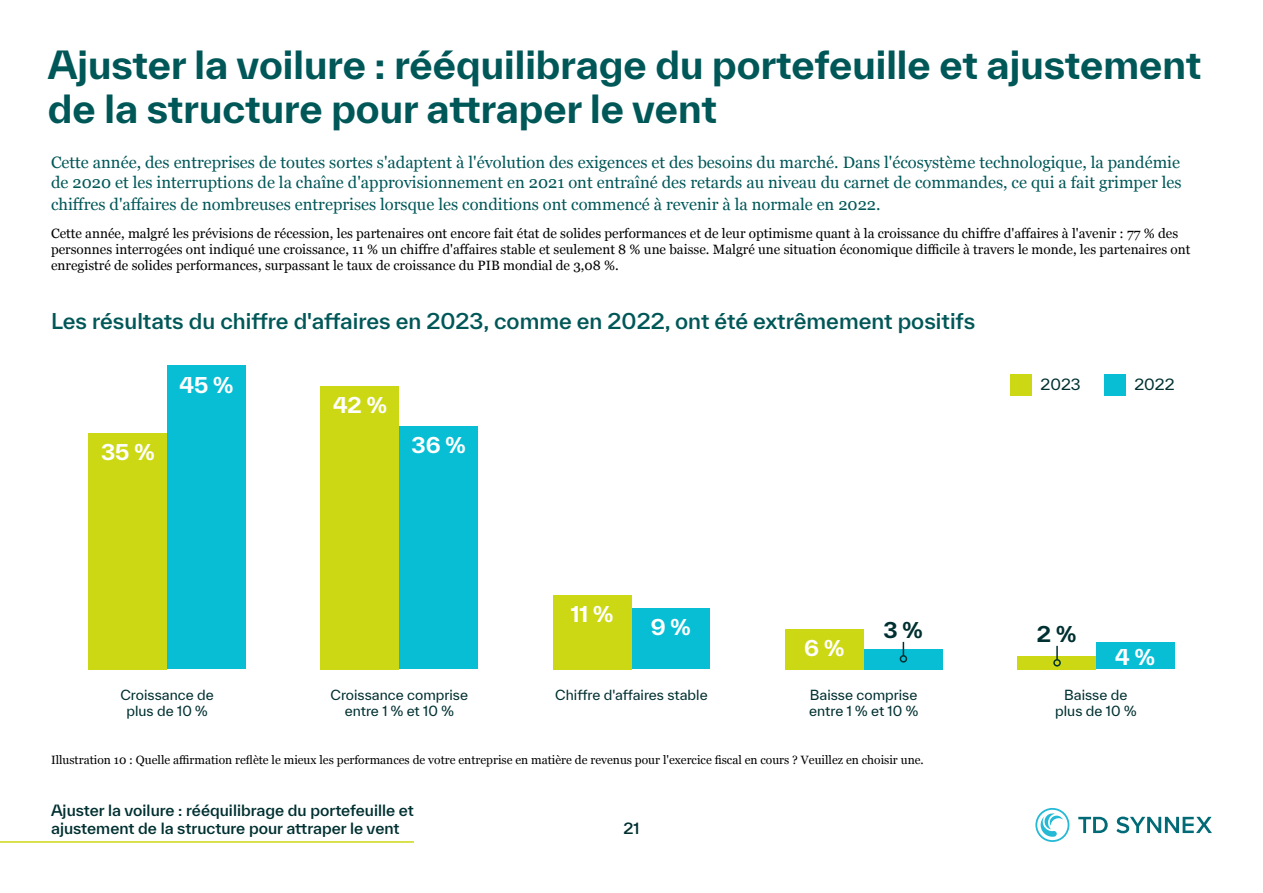
<style>
.page{position:relative;width:1263px;height:893px;background:#fff}
.page>*{position:absolute;margin:0;border:0;box-sizing:border-box;transform-origin:0 0}
.t1{font:700 37.5px/43.5px "TWK Everett";color:#005758}
.t2{font:500 21px "TWK Everett";color:#005758}
.t3{font:700 21px "TWK Everett";color:#fff}
.t4{font:700 21px "TWK Everett";color:#003031}
.t5{font:16.5px/19.8px "Georgia";color:#005758}
.t6{font:500 15px/18px "TWK Everett";color:#003031}
.t7{font:15px "TWK Everett";color:#003031}
.t8{font:13.5px/16.2px "Georgia";color:#000}
.t9{font:13.5px/16.2px "TWK Everett";color:#003031;text-align:center}
.t10{font:12px "Georgia";color:#000}
</style>
<div class="page">
<svg style="left:1035px;top:808px;width:34px;height:34px"></svg>
<svg style="left:1078px;top:817px;width:30px;height:16px"></svg>
<svg style="left:1116px;top:817px;width:96px;height:16px"></svg>
<div style="left:167px;top:366px;width:79px;height:303px;background:#08bed5"></div>
<div style="left:88px;top:433px;width:79px;height:236px;background:#ccd814"></div>
<div style="left:399px;top:426px;width:79px;height:243px;background:#08bed5"></div>
<div style="left:321px;top:386px;width:78px;height:283px;background:#ccd814"></div>
<div style="left:631px;top:608px;width:79px;height:61px;background:#08bed5"></div>
<div style="left:553px;top:595px;width:78px;height:74px;background:#ccd814"></div>
<div style="left:1096px;top:642px;width:78px;height:27px;background:#08bed5"></div>
<div style="left:1017px;top:656px;width:79px;height:13px;background:#ccd814"></div>
<svg style="left:1056px;top:646px;width:2px;height:13px"></svg>
<div style="left:1053px;top:659px;width:8px;height:7px;border:2px solid #003031;border-radius:50%"></div>
<div style="left:864px;top:649px;width:78px;height:20px;background:#08bed5"></div>
<div style="left:785px;top:629px;width:79px;height:40px;background:#ccd814"></div>
<svg style="left:903px;top:642px;width:1px;height:13px"></svg>
<div style="left:900px;top:655px;width:7px;height:8px;border:2px solid #003031;border-radius:50%"></div>
<div style="left:1010px;top:374px;width:22px;height:21px;background:#ccd814"></div>
<div style="left:1104px;top:374px;width:21px;height:21px;background:#08bed5"></div>
<hr style="left:0;top:841px;width:414px;height:2px;background:#ccd814">
<h1 class="t1" style="left:48px;top:43px;width:1155px">Ajuster la voilure : rééquilibrage du portefeuille et ajustement de la structure pour attraper le vent</h1>
<p class="t5" style="left:51px;top:152px;width:1132px">Cette année, des entreprises de toutes sortes s'adaptent à l'évolution des exigences et des besoins du marché. Dans l'écosystème technologique, la pandémie de 2020 et les interruptions de la chaîne d'approvisionnement en 2021 ont entraîné des retards au niveau du carnet de commandes, ce qui a fait grimper les</p>
<p class="t5" style="left:51px;top:193px;width:831px">chiffres d'affaires de nombreuses entreprises lorsque les conditions ont commencé à revenir à la normale en 2022.</p>
<p class="t8" style="left:51px;top:225px;width:1141px">Cette année, malgré les prévisions de récession, les partenaires ont encore fait état de solides performances et de leur optimisme quant à la croissance du chiffre d'affaires à l'avenir : 77 % des personnes interrogées ont indiqué une croissance, 11 % un chiffre d'affaires stable et seulement 8 % une baisse. Malgré une situation économique difficile à travers le monde, les partenaires ont enregistré de solides performances, surpassant le taux de croissance du PIB mondial de 3,08 %.</p>
<h2 class="t2" style="left:51px;top:306px;width:926px">Les résultats du chiffre d'affaires en 2023, comme en 2022, ont été extrêmement positifs</h2>
<h2 class="t3" style="left:101px;top:437px;width:55px">35 %</h2>
<h2 class="t3" style="left:179px;top:370px;width:56px">45 %</h2>
<h2 class="t3" style="left:333px;top:390px;width:55px">42 %</h2>
<h2 class="t3" style="left:411px;top:430px;width:56px">36 %</h2>
<h2 class="t3" style="left:571px;top:599px;width:44px">11 %</h2>
<h2 class="t3" style="left:651px;top:612px;width:42px">9 %</h2>
<h2 class="t3" style="left:804px;top:633px;width:42px">6 %</h2>
<h2 class="t4" style="left:883px;top:615px;width:41px">3 %</h2>
<p class="t7" style="left:1040px;top:374px;width:42px">2023</p>
<p class="t7" style="left:1134px;top:374px;width:42px">2022</p>
<h2 class="t4" style="left:1037px;top:619px;width:41px">2 %</h2>
<h2 class="t3" style="left:1115px;top:642px;width:41px">4 %</h2>
<p class="t9" style="left:120px;top:687px;width:95px">Croissance de plus de 10 %</p>
<p class="t9" style="left:330px;top:687px;width:139px">Croissance comprise entre 1 % et 10 %</p>
<p class="t9" style="left:555px;top:687px;width:154px">Chiffre d'affaires stable</p>
<p class="t9" style="left:809px;top:687px;width:111px;text-align:left">Baisse comprise entre 1 % et 10 %</p>
<p class="t9" style="left:1055px;top:687px;width:83px">Baisse de plus de 10 %</p>
<p class="t10" style="left:51px;top:751px;width:874px">Illustration 10 : Quelle affirmation reflète le mieux les performances de votre entreprise en matière de revenus pour l'exercice fiscal en cours ? Veuillez en choisir une.</p>
<p class="t6" style="left:51px;top:801px;width:364px">Ajuster la voilure : rééquilibrage du portefeuille et ajustement de la structure pour attraper le vent</p>
<p class="t6" style="left:623px;top:819px;width:18px">21</p>
</div>
